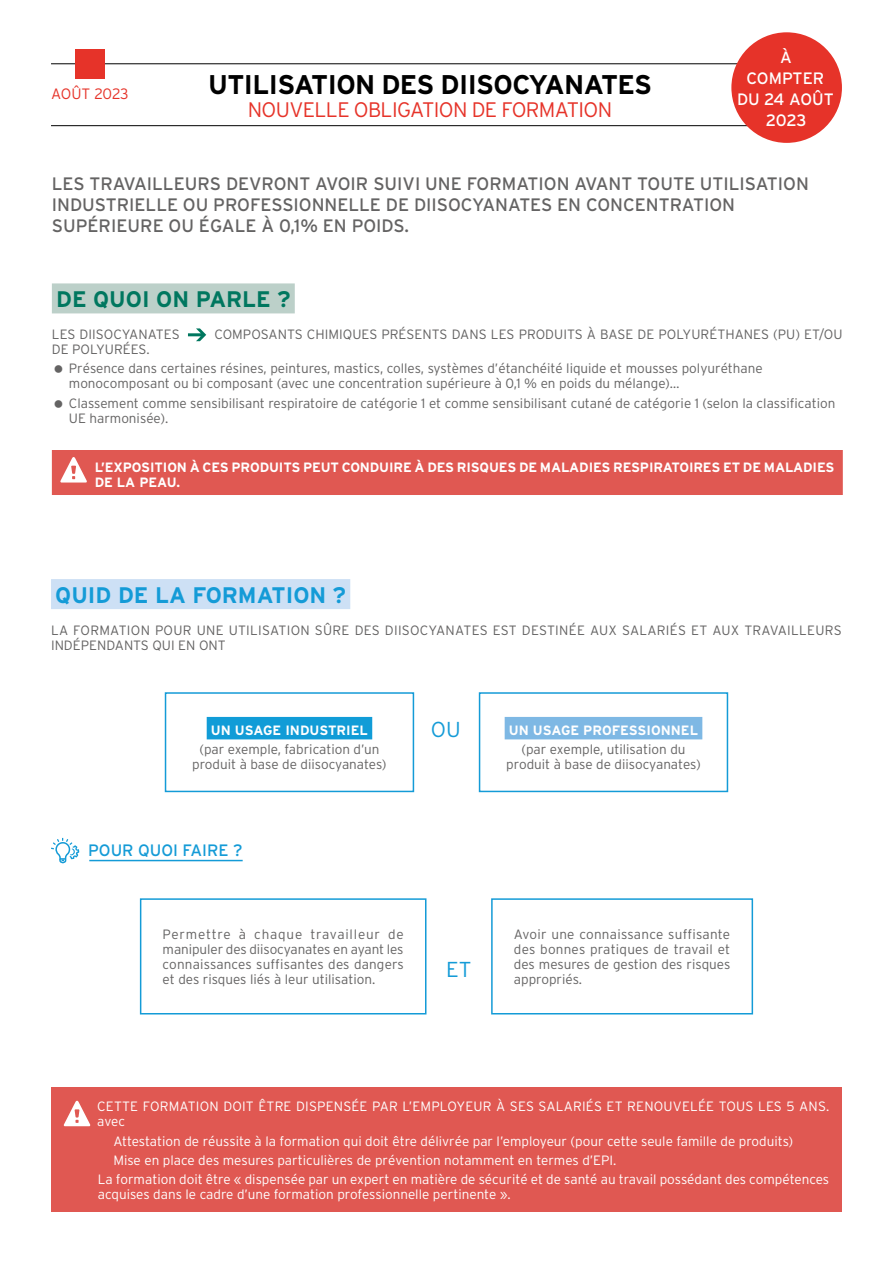
<style>
.page{position:relative;width:893px;height:1263px;background:#fff}
.page>*{position:absolute;margin:0;border:0;box-sizing:border-box;transform-origin:0 0}
.t1{font:700 27px "Interstate";letter-spacing:-.02em;color:#000}
.t2{font:700 22.5px "Interstate";color:#149bd7}
.t3{font:700 22.5px "Interstate";color:#00775f}
.t4{font:300 21.6px "Interstate";color:#149bd7}
.t5{font:300 21px "Interstate";letter-spacing:-.03em;color:#e63329}
.t6{font:18px/21px "Interstate";color:#646363}
.t7{font:16.5px/21px "Interstate";letter-spacing:-.005em;color:#fff;text-align:center}
.t8{font:16.5px "Interstate";color:#149bd7}
.t9{font:300 15px "Interstate";letter-spacing:-.02em;color:#e63329}
.t10{font:300 13.5px/15px "Interstate";color:#646363}
.t11{font:300 13.5px/15px "Interstate";color:#fff}
.t12{font:700 13.5px/15px "Interstate";letter-spacing:-.01em;color:#fff}
.t13{font:300 13.5px/15px "Interstate";letter-spacing:.02em;color:#646363}
</style>
<div class="page">
<hr style="left:51px;top:63px;width:765px;height:1px;background:#000">
<hr style="left:51px;top:125px;width:765px;height:1px;background:#000">
<div style="left:75px;top:49px;width:30px;height:30px;background:#e63329"></div>
<div style="left:731px;top:32px;width:111px;height:111px;background:#e63329;border-radius:50%"></div>
<div style="left:52px;top:283px;width:243px;height:30px;background:#bcd0c9"></div>
<div style="left:52px;top:450px;width:791px;height:45px;background:#e05852"></div>
<svg style="left:188px;top:328px;width:18px;height:13px"></svg>
<svg style="left:60px;top:457px;width:27px;height:25px"></svg>
<div style="left:51px;top:1088px;width:791px;height:124px;background:#e05852"></div>
<svg style="left:64px;top:1101px;width:26px;height:25px"></svg>
<div style="left:51px;top:579px;width:299px;height:30px;background:#cde0f5"></div>
<div style="left:207px;top:717px;width:165px;height:22px;background:#119cd7"></div>
<div style="left:165px;top:692px;width:249px;height:100px;border:2px solid #149bd7"></div>
<div style="left:505px;top:717px;width:197px;height:22px;background:#7eb8e4"></div>
<div style="left:479px;top:692px;width:249px;height:100px;border:2px solid #149bd7"></div>
<hr style="left:89px;top:860px;width:154px;height:1px;background:#149bd7">
<svg style="left:51px;top:838px;width:28px;height:26px"></svg>
<div style="left:140px;top:898px;width:286px;height:116px;border:2px solid #149bd7"></div>
<div style="left:491px;top:898px;width:262px;height:116px;border:2px solid #149bd7"></div>
<p class="t9" style="left:51px;top:85px;width:79px">AOÛT 2023</p>
<h1 class="t1" style="left:208px;top:70px;width:445px">UTILISATION DES DIISOCYANATES</h1>
<h3 class="t5" style="left:248px;top:98px;width:366px">NOUVELLE OBLIGATION DE FORMATION</h3>
<p class="t7" style="left:737px;top:46px;width:98px">À<br>COMPTER<br>DU 24 AOÛT<br>2023</p>
<h3 class="t6" style="left:52px;top:173px;width:758px">LES TRAVAILLEURS DEVRONT AVOIR SUIVI UNE FORMATION AVANT TOUTE UTILISATION<br>INDUSTRIELLE OU PROFESSIONNELLE DE DIISOCYANATES EN CONCENTRATION<br>SUPÉRIEURE OU ÉGALE À 0,1% EN POIDS.</h3>
<h2 class="t3" style="left:56px;top:287px;width:236px">DE QUOI ON PARLE ?</h2>
<p class="t10" style="left:52px;top:327px;width:129px">LES DIISOCYANATES</p>
<p class="t10" style="left:214px;top:327px;width:630px">COMPOSANTS CHIMIQUES PRÉSENTS DANS LES PRODUITS À BASE DE POLYURÉTHANES (PU) ET/OU</p>
<p class="t10" style="left:69px;top:340px;width:695px;line-height:19.2px;text-indent:-17px">DE POLYURÉES.<br>Présence dans certaines résines, peintures, mastics, colles, systèmes d’étanchéité liquide et mousses polyuréthane</p>
<p class="t10" style="left:69px;top:374px;width:768px;line-height:19.2px">monocomposant ou bi composant (avec une concentration supérieure à 0,1 % en poids du mélange)…<br>Classement comme sensibilisant respiratoire de catégorie 1 et comme sensibilisant cutané de catégorie 1 (selon la classification</p>
<p class="t10" style="left:69px;top:410px;width:101px">UE harmonisée).</p>
<p class="t12" style="left:95px;top:459px;width:741px">L’EXPOSITION À CES PRODUITS PEUT CONDUIRE À DES RISQUES DE MALADIES RESPIRATOIRES ET DE MALADIES<br>DE LA PEAU.</p>
<h2 class="t2" style="left:55px;top:582px;width:292px">QUID DE LA FORMATION ?</h2>
<p class="t13" style="left:51px;top:622px;width:792px">LA FORMATION POUR UNE UTILISATION SÛRE DES DIISOCYANATES EST DESTINÉE AUX SALARIÉS ET AUX TRAVAILLEURS<br>INDÉPENDANTS QUI EN ONT</p>
<p class="t12" style="left:211px;top:723px;width:159px">UN USAGE INDUSTRIEL</p>
<p class="t10" style="left:192px;top:742px;width:196px;text-align:center">(par exemple, fabrication d’un produit à base de diisocyanates)</p>
<p class="t8" style="left:88px;top:840px;width:156px">POUR QUOI FAIRE ?</p>
<h3 class="t4" style="left:431px;top:718px;width:31px">OU</h3>
<p class="t12" style="left:509px;top:723px;width:191px">UN USAGE PROFESSIONNEL</p>
<p class="t10" style="left:506px;top:742px;width:196px;text-align:center">(par exemple, utilisation du produit à base de diisocyanates)</p>
<p class="t10" style="left:163px;top:927px;width:243px;text-align:justify">Permettre à chaque travailleur de manipuler des diisocyanates en ayant les connaissances suffisantes des dangers et des risques liés à leur utilisation.</p>
<p class="t10" style="left:514px;top:927px;width:218px;text-align:justify">Avoir une connaissance suffisante des bonnes pratiques de travail et des mesures de gestion des risques appropriés.</p>
<h3 class="t4" style="left:446px;top:957px;width:27px">ET</h3>
<p class="t11" style="left:97px;top:1099px;width:733px">CETTE FORMATION DOIT ÊTRE DISPENSÉE PAR L’EMPLOYEUR À SES SALARIÉS ET RENOUVELÉE TOUS LES 5 ANS. avec</p>
<p class="t11" style="left:113px;top:1133px;width:681px">Attestation de réussite à la formation qui doit être délivrée par l’employeur (pour cette seule famille de produits)</p>
<p class="t11" style="left:113px;top:1152px;width:505px">Mise en place des mesures particulières de prévention notamment en termes d’EPI.</p>
<p class="t11" style="left:98px;top:1172px;width:733px">La formation doit être « dispensée par un expert en matière de sécurité et de santé au travail possédant des compétences</p>
<p class="t11" style="left:98px;top:1187px;width:415px">acquises dans le cadre d’une formation professionnelle pertinente ».</p>
</div>
